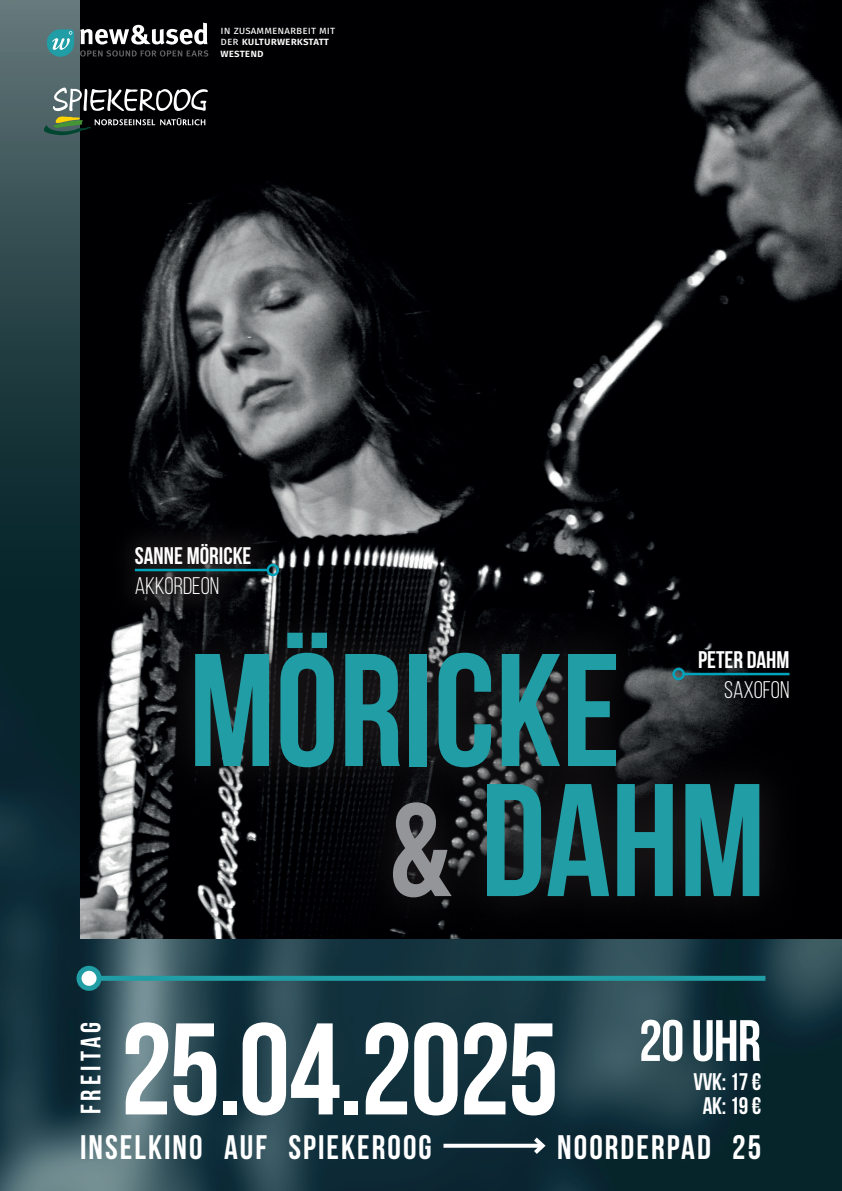
<style>
.page{position:relative;width:842px;height:1191px;background:#fff}
.page>*{position:absolute;margin:0;border:0;box-sizing:border-box;transform-origin:0 0}
.t1{font:700 160px/130px "Bebas Neue";color:#209da5}
.t2{font:700 130px "Bebas Neue";letter-spacing:-.02em;color:#fff}
.t3{font:700 58.2px "Bebas Neue";color:#fff}
.t4{font:700 34px "Bebas Neue";letter-spacing:.06em;color:#fff}
.t5{font:700 28px "Bebas Neue";letter-spacing:.15em;color:#fff}
.t6{font:700 24px "Bebas Neue";color:#fff}
.t7{font:24px "Bebas Neue";color:#fff}
.t8{font:11px/11.5px "Fira Sans";letter-spacing:.005em;color:#fff}
.s1{font-weight:500}
.s2{font-family:"Bebas";font-weight:400;font-size:132px;color:#939598}
</style>
<div class="page">
<img style="left:0;top:0;width:842px;height:1191px">
<img style="left:80px;top:0;width:762px;height:938px">
<div style="left:80px;top:968px;width:20px;height:20px;background:#fff;border-radius:50%"></div>
<div style="left:99px;top:975px;width:666px;height:5px;background:#209da5"></div>
<div style="left:77px;top:965px;width:25px;height:25px;border:5px solid #209da5;border-radius:50%"></div>
<svg style="left:108px;top:516px;width:170px;height:105px;background:#0f0f11"></svg>
<svg style="left:47px;top:29px;width:27px;height:28px"></svg>
<svg style="left:80px;top:23px;width:128px;height:34px"></svg>
<svg style="left:152px;top:590px;width:650px;height:349px;background:#111113"></svg>
<hr style="left:684px;top:673px;width:105px;height:2px;background:#00a3b9">
<div style="left:672px;top:668px;width:13px;height:12px;border:2px solid #00a3b9;border-radius:50%"></div>
<hr style="left:135px;top:569px;width:133px;height:2px;background:#00a3b9">
<div style="left:267px;top:564px;width:12px;height:12px;border:2px solid #00a3b9;border-radius:50%"></div>
<svg style="left:44px;top:87px;width:164px;height:48px;background:#3f4442"></svg>
<svg style="left:443px;top:1143px;width:87px;height:4px"></svg>
<svg style="left:530px;top:1133px;width:18px;height:25px"></svg>
<p class="t8" style="left:221px;top:24px;width:116px">in zusammenarbeit mit der <span class="s1">kulturwerkstatt westend</span></p>
<h3 class="t6" style="left:135px;top:542px;width:118px">SANNE MÖRICKE</h3>
<h3 class="t7" style="left:135px;top:573px;width:86px">AKKORDEON</h3>
<h1 class="t1" style="left:387px;top:644px;width:380px;text-indent:-198px">MÖRICKE<br><span class="s2">&amp;</span> DAHM</h1>
<h3 class="t6" style="left:698px;top:646px;width:93px">PETER DAHM</h3>
<h3 class="t7" style="left:724px;top:677px;width:67px">SAXOFON</h3>
<h3 class="t5" style="left:75px;top:1114px;width:94px;rotate:-90deg">FREITAG</h3>
<h3 class="t3" style="left:639px;top:1008px;width:124px">20 UHR</h3>
<h2 class="t2" style="left:120px;top:998px;width:440px">25.04.2025</h2>
<h3 class="t6" style="left:693px;top:1069px;width:69px">VVK: 17 €</h3>
<h3 class="t6" style="left:703px;top:1093px;width:60px">AK: 19 €</h3>
<h3 class="t4" style="left:80px;top:1128px;width:353px">INSELKINO AUF SPIEKEROOG</h3>
<h3 class="t4" style="left:557px;top:1128px;width:205px">NOORDERPAD 25</h3>
</div>
